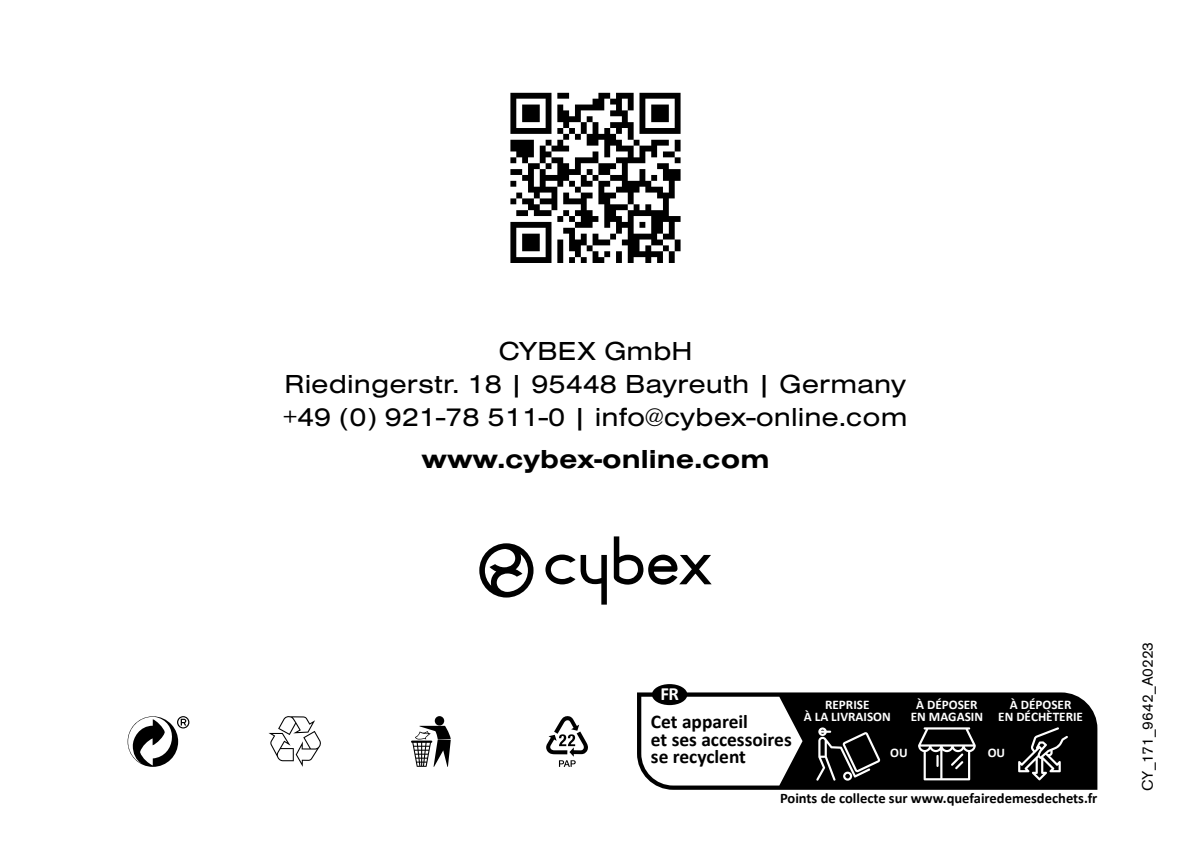
<style>
.page{position:relative;width:1191px;height:851px;background:#fff}
.page>*{position:absolute;margin:0;border:0;box-sizing:border-box;transform-origin:0 0}
.t1{font:27px/33px "Nimbus San Ext";color:#000;text-align:center}
.t2{font:700 27px "Nimbus San Ext";color:#000}
.t3{font:700 19.5px/17.7px "Calibri";color:#000}
.t4{font:700 18.6px "Calibri";color:#fff}
.t5{font:15px "Akzidenz Grotesk Pro";color:#000}
.t6{font:700 14.4px "Calibri";color:#000}
.t7{font:700 13.2px/12px "Calibri";color:#fff;text-align:center}
</style>
<div class="page">
<svg style="left:479px;top:536px;width:232px;height:68px"></svg>
<svg style="left:510px;top:93px;width:170px;height:170px"></svg>
<svg style="left:637px;top:692px;width:460px;height:97px;fill:#000"></svg>
<svg style="left:816px;top:727px;width:64px;height:53px;background:#343434"></svg>
<svg style="left:918px;top:727px;width:57px;height:53px"></svg>
<svg style="left:1018px;top:727px;width:50px;height:53px;background:#3b3b3b"></svg>
<div style="left:652px;top:684px;width:35px;height:21px;background:#000;border-radius:50%"></div>
<svg style="left:268px;top:716px;width:53px;height:50px"></svg>
<svg style="left:128px;top:716px;width:61px;height:50px"></svg>
<div style="left:435px;top:716px;width:9px;height:9px;background:#000;border-radius:50%"></div>
<svg style="left:411px;top:725px;width:40px;height:41px"></svg>
<svg style="left:546px;top:716px;width:42px;height:50px"></svg>
<p class="t1" style="left:283px;top:334px;width:625px">CYBEX GmbH<br>Riedingerstr. 18 | 95448 Bayreuth | Germany +49 (0) 921-78 511-0 | info@cybex-online.com</p>
<p class="t2" style="left:421px;top:444px;width:350px">www.cybex-online.com</p>
<p class="t4" style="left:660px;top:681px;width:20px">FR</p>
<p class="t3" style="left:651px;top:712px;width:142px">Cet appareil<br>et ses accessoires se recyclent</p>
<p class="t6" style="left:780px;top:788px;width:319px">Points de collecte sur www.quefairedemesdechets.fr</p>
<p class="t7" style="left:804px;top:698px;width:88px">REPRISE<br>À LA LIVRAISON</p>
<p class="t7" style="left:910px;top:698px;width:74px">À DÉPOSER<br>EN MAGASIN</p>
<p class="t7" style="left:998px;top:698px;width:86px">À DÉPOSER<br>EN DÉCHÈTERIE</p>
<p class="t7" style="left:890px;top:746px;width:19px">OU</p>
<p class="t7" style="left:987px;top:746px;width:19px">OU</p>
<p class="t5" style="left:1138px;top:790px;width:150px;rotate:-90deg">CY_171_9642_A0223</p>
</div>
